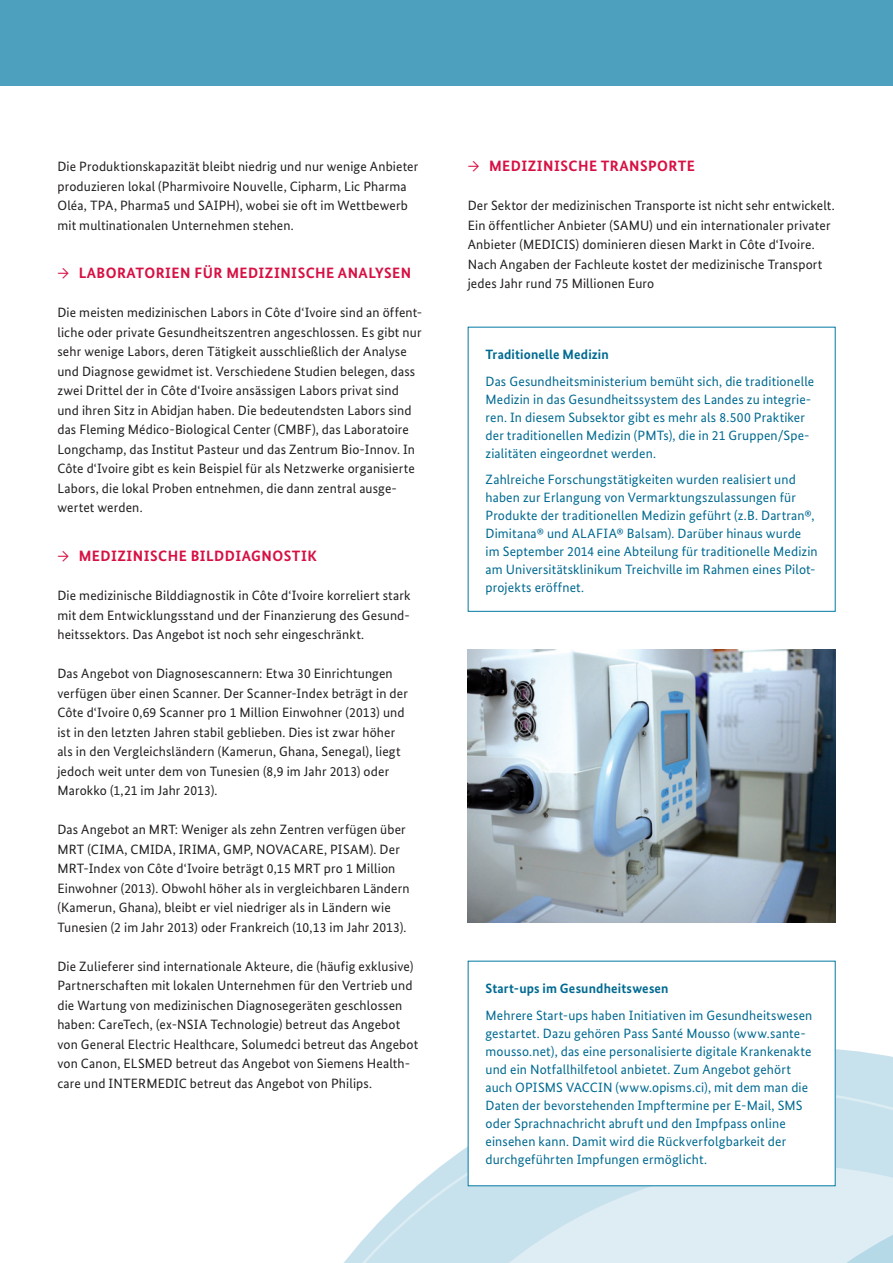
<style>
.page{position:relative;width:893px;height:1263px;background:#fff}
.page>*{position:absolute;margin:0;border:0;box-sizing:border-box;transform-origin:0 0}
.t1{font:700 15px "Bundes Sans";letter-spacing:.03em;color:#d71043}
.t2{font:13.5px/19.5px "Bundes Sans";letter-spacing:.01em;color:#231f20}
.t3{font:13.5px/18px "Bundes Sans";letter-spacing:.01em;color:#006a91}
.t4{font:700 13.5px "Bundes Sans";letter-spacing:.01em;color:#006a91}
.s1{font-weight:400}
</style>
<div class="page">
<svg style="left:467px;top:1047px;width:426px;height:41px;background:#cce4ee"></svg>
<svg style="left:344px;top:1088px;width:549px;height:175px"></svg>
<img style="left:468px;top:649px;width:368px;height:273px">
<div style="left:0;top:0;width:893px;height:85px;background:#4da1be"></div>
<div style="left:468px;top:961px;width:367px;height:225px;background:#fff"></div>
<p class="t2" style="left:57px;top:156px;width:362px">Die Produktionskapazität bleibt niedrig und nur wenige Anbieter produzieren lokal (Pharmivoire Nouvelle, Cipharm, Lic Pharma Oléa, TPA, Pharma5 und SAIPH), wobei sie oft im Wettbewerb mit multinationalen Unternehmen stehen.</p>
<p class="t1" style="left:57px;top:264px;width:355px"><span class="s1">→</span> LABORATORIEN FÜR MEDIZINISCHE ANALYSEN</p>
<p class="t2" style="left:57px;top:303px;width:366px">Die meisten medizinischen Labors in Côte d‘Ivoire sind an öffent&shy;liche oder private Gesundheitszentren angeschlossen. Es gibt nur sehr wenige Labors, deren Tätigkeit ausschließlich der Analyse und Diagnose gewidmet ist. Verschiedene Studien belegen, dass zwei Drittel der in Côte d‘Ivoire ansässigen Labors privat sind und ihren Sitz in Abidjan haben. Die bedeutendsten Labors sind das Fleming Médico-Biological Center (CMBF), das Laboratoire Longchamp, das Institut Pasteur und das Zentrum Bio-Innov. In Côte d‘Ivoire gibt es kein Beispiel für als Netzwerke organisierte Labors, die lokal Proben entnehmen, die dann zentral ausge&shy;wertet werden.</p>
<p class="t1" style="left:57px;top:547px;width:261px"><span class="s1">→</span> MEDIZINISCHE BILDDIAGNOSTIK</p>
<p class="t2" style="left:57px;top:585px;width:355px;text-align:justify">Die medizinische Bilddiagnostik in Côte d‘Ivoire korreliert stark mit dem Entwicklungsstand und der Finanzierung des Gesund&shy;heitssektors. Das Angebot ist noch sehr eingeschränkt.</p>
<p class="t2" style="left:57px;top:663px;width:352px">Das Angebot von Diagnosescannern: Etwa 30 Einrichtungen verfügen über einen Scanner. Der Scanner-Index beträgt in der Côte d‘Ivoire 0,69 Scanner pro 1 Million Einwohner (2013) und ist in den letzten Jahren stabil geblieben. Dies ist zwar höher als in den Vergleichsländern (Kamerun, Ghana, Senegal), liegt jedoch weit unter dem von Tunesien (8,9 im Jahr 2013) oder Marokko (1,21 im Jahr 2013).</p>
<p class="t2" style="left:57px;top:819px;width:354px">Das Angebot an MRT: Weniger als zehn Zentren verfügen über MRT (CIMA, CMIDA, IRIMA, GMP, NOVACARE, PISAM). Der MRT-Index von Côte d‘Ivoire beträgt 0,15 MRT pro 1 Million Einwohner (2013). Obwohl höher als in vergleichbaren Ländern (Kamerun, Ghana), bleibt er viel niedriger als in Ländern wie Tunesien (2 im Jahr 2013) oder Frankreich (10,13 im Jahr 2013).</p>
<p class="t2" style="left:57px;top:956px;width:362px">Die Zulieferer sind internationale Akteure, die (häufig exklusive)<br>Partnerschaften mit lokalen Unternehmen für den Vertrieb und die Wartung von medizinischen Diagnosegeräten geschlossen haben: CareTech, (ex-NSIA Technologie) betreut das Angebot von General Electric Healthcare, Solumedci betreut das Angebot von Canon, ELSMED betreut das Angebot von Siemens Health&shy;care und INTERMEDIC betreut das Angebot von Philips.</p>
<p class="t1" style="left:468px;top:157px;width:229px"><span class="s1">→</span> MEDIZINISCHE TRANSPORTE</p>
<p class="t2" style="left:468px;top:195px;width:368px">Der Sektor der medizinischen Transporte ist nicht sehr entwickelt.<br>Ein öffentlicher Anbieter (SAMU) und ein internationaler privater Anbieter (MEDICIS) dominieren diesen Markt in Côte d‘Ivoire.<br>Nach Angaben der Fachleute kostet der medizinische Transport jedes Jahr rund 75 Millionen Euro</p>
<p class="t4" style="left:485px;top:346px;width:125px">Traditionelle Medizin</p>
<p class="t3" style="left:485px;top:372px;width:330px">Das Gesundheitsministerium bemüht sich, die traditionelle Medizin in das Gesundheitssystem des Landes zu integrie&shy;ren. In diesem Subsektor gibt es mehr als 8.500 Praktiker der traditionellen Medizin (PMTs), die in 21 Gruppen/Spe&shy;zialitäten eingeordnet werden.</p>
<p class="t3" style="left:485px;top:470px;width:334px">Zahlreiche Forschungstätigkeiten wurden realisiert und haben zur Erlangung von Vermarktungszulassungen für Produkte der traditionellen Medizin geführt (z.B. Dartran®, Dimitana® und ALAFIA® Balsam). Darüber hinaus wurde im September 2014 eine Abteilung für traditionelle Medizin am Universitätsklinikum Treichville im Rahmen eines Pilot&shy;projekts eröffnet.</p>
<p class="t4" style="left:485px;top:980px;width:185px">Start-ups im Gesundheitswesen</p>
<p class="t3" style="left:485px;top:1006px;width:328px">Mehrere Start-ups haben Initiativen im Gesundheitswesen gestartet. Dazu gehören Pass Santé Mousso (www.sante&shy;mousso.net), das eine personalisierte digitale Krankenakte und ein Notfallhilfetool anbietet. Zum Angebot gehört auch OPISMS VACCIN (www.opisms.ci), mit dem man die Daten der bevorstehenden Impftermine per E-Mail, SMS oder Sprachnachricht abruft und den Impfpass online einsehen kann. Damit wird die Rückverfolgbarkeit der durchgeführten Impfungen ermöglicht.</p>
</div>
